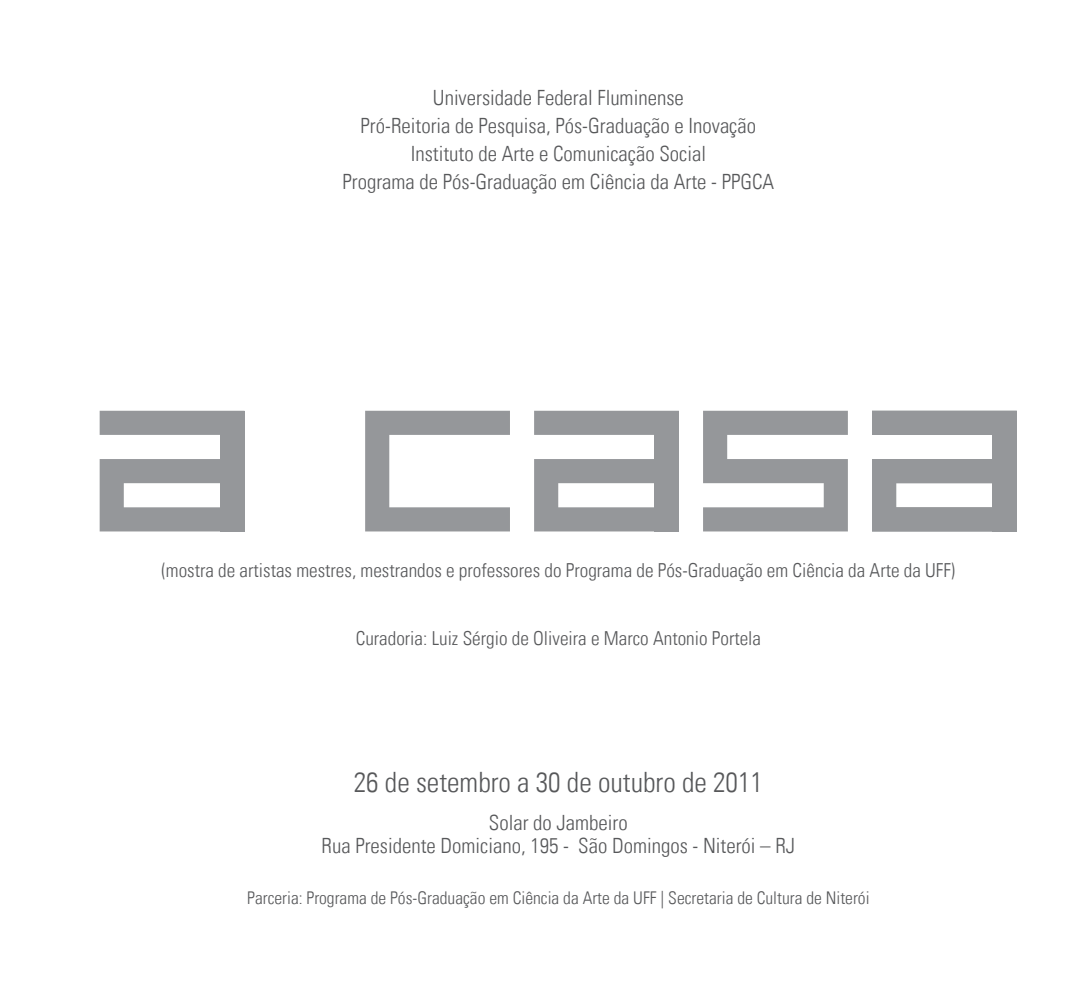
<style>
.page{position:relative;width:1092px;height:993px;background:#fff}
.page>*{position:absolute;margin:0;border:0;box-sizing:border-box;transform-origin:0 0}
.t1{font:300 condensed 28px "Univers LT";color:#57585a}
.t2{font:300 condensed 21px/22.8px "Univers LT";color:#57585a;text-align:center}
.t3{font:300 condensed 19.25px "Univers LT";color:#57585a}
.t4{font:300 condensed 17.5px "Univers LT";color:#57585a}
</style>
<div class="page">
<svg style="left:365px;top:410px;width:483px;height:121px"></svg>
<svg style="left:872px;top:410px;width:120px;height:121px"></svg>
<div style="left:992px;top:410px;width:24px;height:121px;background:#95979a"></div>
<svg style="left:534px;top:410px;width:120px;height:121px"></svg>
<div style="left:654px;top:410px;width:25px;height:121px;background:#95979a"></div>
<svg style="left:100px;top:410px;width:120px;height:121px"></svg>
<div style="left:220px;top:410px;width:24px;height:121px;background:#95979a"></div>
<p class="t2" style="left:433px;top:86px;width:252px">Universidade Federal Fluminense</p>
<p class="t2" style="left:360px;top:114px;width:397px">Pró-Reitoria de Pesquisa, Pós-Graduação e Inovação</p>
<p class="t2" style="left:411px;top:142px;width:297px">Instituto de Arte e Comunicação Social</p>
<p class="t2" style="left:342px;top:170px;width:400px">Programa de Pós-Graduação em Ciência da Arte - Ppgca</p>
<p class="t3" style="left:161px;top:558px;width:795px">(mostra de artistas mestres, mestrandos e professores do Programa de Pós-Graduação em Ciência da Arte da UFF)</p>
<p class="t3" style="left:356px;top:626px;width:407px">Curadoria: Luiz Sérgio de Oliveira e Marco Antonio Portela</p>
<h1 class="t1" style="left:354px;top:764px;width:410px">26 de setembro a 30 de outubro de 2011</h1>
<p class="t2" style="left:321px;top:811px;width:475px">Solar do Jambeiro<br>Rua Presidente Domiciano, 195 - São Domingos - Niterói – RJ</p>
<p class="t4" style="left:247px;top:886px;width:623px">Parceria: Programa de Pós-Graduação em Ciência da Arte da UFF | Secretaria de Cultura de Niterói</p>
</div>
